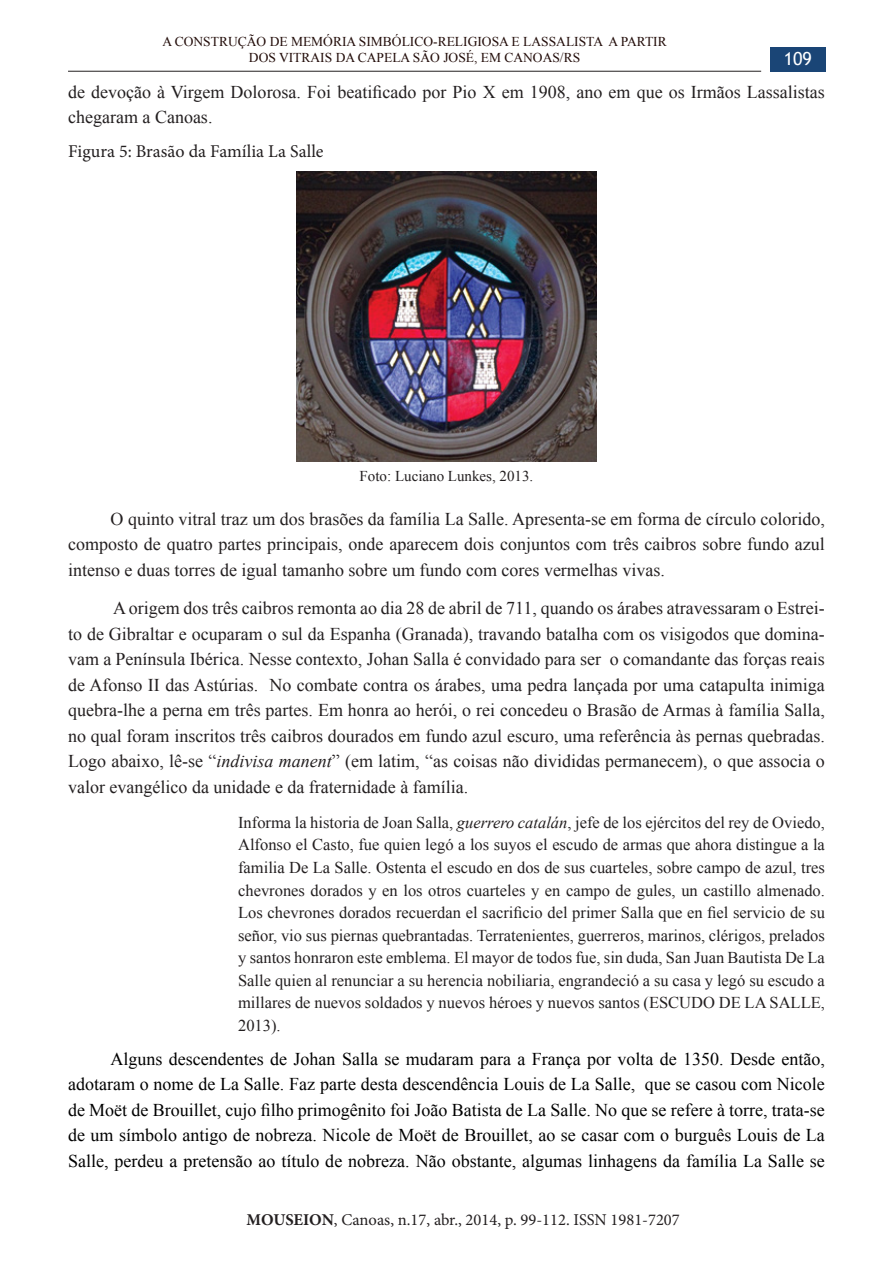
<style>
.page{position:relative;width:893px;height:1263px;background:#fff}
.page>*{position:absolute;margin:0;border:0;box-sizing:border-box;transform-origin:0 0}
.Corpo_Texto{font:18px/25.5px "Times New Roman";color:#231f20;text-align:justify}
.Corpo_Texto-2{font:18px/25.5px "Times New Roman";color:#000;text-align:justify}
.t1{font:18px "Minion Pro";color:#231f20}
.t2{font:18px "Trebuchet MS";color:#fff}
.Citação_com_recua_4{font:16.5px/22.5px "Times New Roman";color:#231f20;text-align:justify}
.t3{font:16.5px "Minion Pro";color:#231f20}
.t4{font:15px "Times New Roman";color:#231f20}
.t5{font:13.5px/16.5px "Times New Roman";color:#220c09;text-align:center}
.s1{font-style:italic}
.s2{font-weight:700}
</style>
<div class="page">
<hr style="left:68px;top:71px;width:693px;height:1px;background:#231f20">
<div style="left:770px;top:47px;width:56px;height:24px;background:#1a4576"></div>
<img style="left:296px;top:171px;width:301px;height:290px">
<p class="t5" style="left:162px;top:33px;width:506px">A CONSTRUÇÃO DE MEMÓRIA SIMBÓLICO-RELIGIOSA E LASSALISTA A PARTIR<br>DOS VITRAIS DA CAPELA SÃO JOSÉ, EM CANOAS/RS</p>
<p class="t2" style="left:784px;top:48px;width:30px">109</p>
<p class="Corpo_Texto" style="left:68px;top:78px;width:758px">de devoção à Virgem Dolorosa. Foi beatificado por Pio X em 1908, ano em que os Irmãos Lassalistas chegaram a Canoas.</p>
<p class="t1" style="left:68px;top:140px;width:257px">Figura 5: Brasão da Família La Salle</p>
<p class="t4" style="left:360px;top:466px;width:175px">Foto: Luciano Lunkes, 2013.</p>
<p class="Corpo_Texto" style="left:68px;top:506px;width:758px;text-indent:43px">O quinto vitral traz um dos brasões da família La Salle. Apresenta-se em forma de círculo colorido, composto de quatro partes principais, onde aparecem dois conjuntos com três caibros sobre fundo azul intenso e duas torres de igual tamanho sobre um fundo com cores vermelhas vivas.</p>
<p class="Corpo_Texto" style="left:68px;top:595px;width:758px;text-indent:45px">A origem dos três caibros remonta ao dia 28 de abril de 711, quando os árabes atravessaram o Estrei&shy;to de Gibraltar e ocuparam o sul da Espanha (Granada), travando batalha com os visigodos que domina&shy;vam a Península Ibérica. Nesse contexto, Johan Salla é convidado para ser o comandante das forças reais de Afonso II das Astúrias. No combate contra os árabes, uma pedra lançada por uma catapulta inimiga quebra-lhe a perna em três partes. Em honra ao herói, o rei concedeu o Brasão de Armas à família Salla, no qual foram inscritos três caibros dourados em fundo azul escuro, uma referência às pernas quebradas.<br>Logo abaixo, lê-se “<span class="s1">indivisa manent</span>” (em latim, “as coisas não divididas permanecem), o que associa o valor evangélico da unidade e da fraternidade à família.</p>
<p class="Citação_com_recua_4" style="left:238px;top:811px;width:588px">Informa la historia de Joan Salla, <span class="s1">guerrero catalán</span>, jefe de los ejércitos del rey de Oviedo, Alfonso el Casto, fue quien legó a los suyos el escudo de armas que ahora distingue a la familia De La Salle. Ostenta el escudo en dos de sus cuarteles, sobre campo de azul, tres chevrones dorados y en los otros cuarteles y en campo de gules, un castillo almenado.<br>Los chevrones dorados recuerdan el sacrificio del primer Salla que en fiel servicio de su señor, vio sus piernas quebrantadas. Terratenientes, guerreros, marinos, clérigos, prelados y santos honraron este emblema. El mayor de todos fue, sin duda, San Juan Bautista De La Salle quien al renunciar a su herencia nobiliaria, engrandeció a su casa y legó su escudo a millares de nuevos soldados y nuevos héroes y nuevos santos (ESCUDO DE LA SALLE, 2013).</p>
<p class="Corpo_Texto-2" style="left:68px;top:1045px;width:758px;text-indent:43px">Alguns descendentes de Johan Salla se mudaram para a França por volta de 1350. Desde então, adotaram o nome de La Salle. Faz parte desta descendência Louis de La Salle, que se casou com Nicole de Moët de Brouillet, cujo filho primogênito foi João Batista de La Salle. No que se refere à torre, trata-se de um símbolo antigo de nobreza. Nicole de Moët de Brouillet, ao se casar com o burguês Louis de La Salle, perdeu a pretensão ao título de nobreza. Não obstante, algumas linhagens da família La Salle se</p>
<p class="t3" style="left:246px;top:1209px;width:435px"><span class="s2">MOUSEION</span>, Canoas, n.17, abr., 2014, p. 99-112. ISSN 1981-7207</p>
</div>
